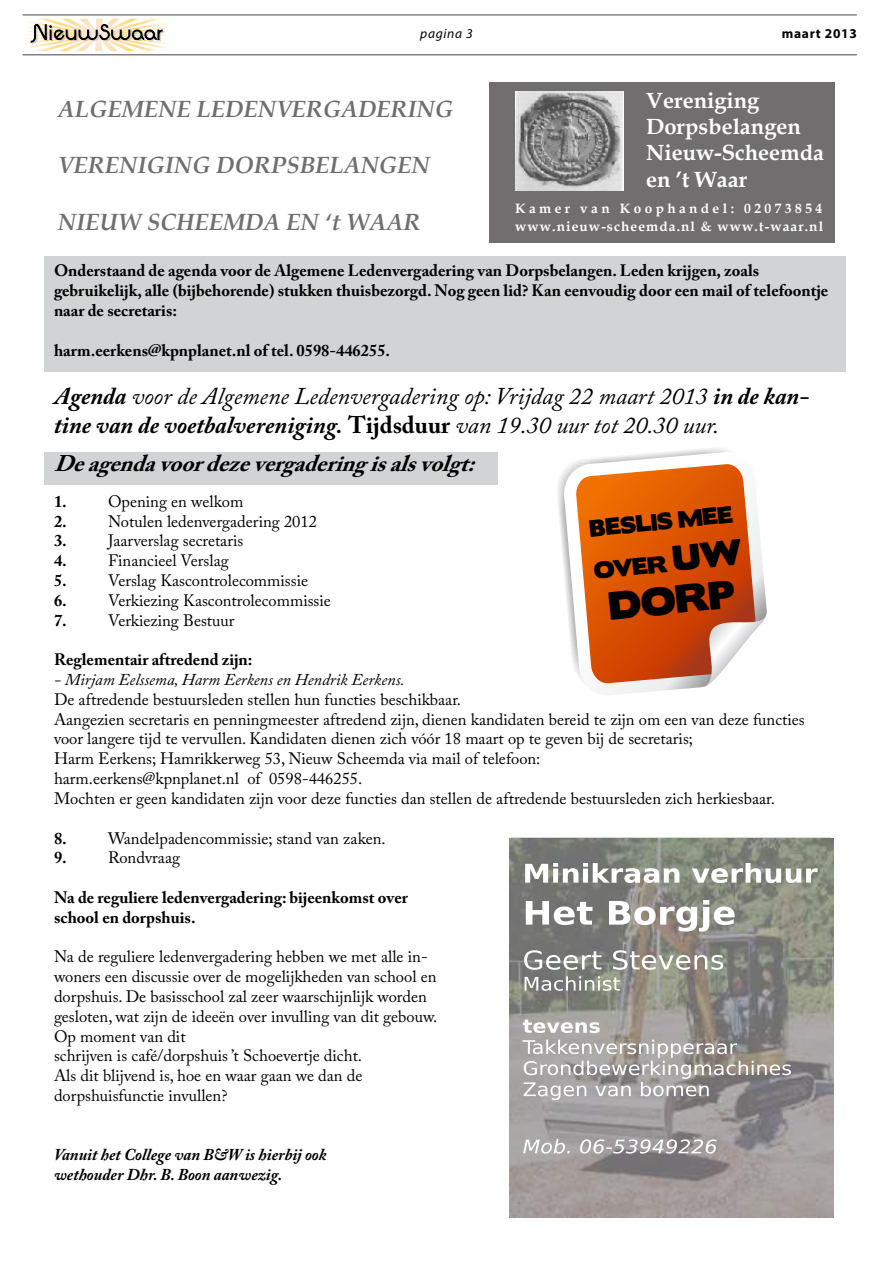
<style>
.page{position:relative;width:893px;height:1263px;background:#fff}
.page>*{position:absolute;margin:0;border:0;box-sizing:border-box;transform-origin:0 0}
.t1{font:35.25px "Boris Black Bloxx";color:#000}
.t2{font:italic 24px/28.8px "Adobe Caslon Pro";color:#000}
.t3{font:italic 700 23.4px "Book Antiqua";color:#706e6e}
.t4{font:italic 700 22.5px "Adobe Caslon Pro";color:#000}
.t5{font:700 21.9px/26.4px "Book Antiqua";color:#fff}
.t6{font:21.15px/42.3px "Boris Black Bloxx";color:#000}
.t7{font:16.5px/19.8px "Adobe Caslon Pro";color:#000}
.t8{font:700 16.5px/19.8px "Adobe Caslon Pro";color:#000}
.t9{font:italic 700 16.5px/19.8px "Adobe Caslon Pro";color:#000}
.t10{font:italic 16.5px "Adobe Caslon Pro";color:#000}
.t11{font:700 13.5px/17.4px "Book Antiqua";letter-spacing:.25em;color:#fff}
.t12{font:700 13.5px "Myriad Pro";letter-spacing:.05em;color:#000}
.t13{font:italic 13.5px "Myriad Pro";letter-spacing:.05em;color:#000}
.s1{font-weight:700}
.s2{font-weight:700;font-style:normal}
.s3{font-size:31.8px}
</style>
<div class="page">
<div style="left:44px;top:256px;width:802px;height:115px;background:#d1d3d4"></div>
<div style="left:44px;top:452px;width:453px;height:32px;background:#d1d3d4"></div>
<hr style="left:23px;top:14px;width:834px;height:2px;background:#000">
<hr style="left:23px;top:54px;width:834px;height:2px;background:#000">
<svg style="left:26px;top:19px;width:142px;height:25px"></svg>
<img style="left:509px;top:839px;width:324px;height:379px">
<svg style="left:525px;top:863px;width:154px;height:20px"></svg>
<svg style="left:692px;top:863px;width:126px;height:20px"></svg>
<svg style="left:524px;top:950px;width:77px;height:20px"></svg>
<svg style="left:613px;top:950px;width:110px;height:20px"></svg>
<svg style="left:525px;top:976px;width:95px;height:15px"></svg>
<svg style="left:523px;top:1019px;width:77px;height:14px"></svg>
<svg style="left:523px;top:1039px;width:268px;height:61px;background:#a8a4a3"></svg>
<svg style="left:526px;top:901px;width:66px;height:24px"></svg>
<svg style="left:609px;top:900px;width:126px;height:31px"></svg>
<svg style="left:523px;top:1139px;width:47px;height:14px"></svg>
<svg style="left:580px;top:1139px;width:137px;height:14px"></svg>
<div style="left:490px;top:82px;width:345px;height:161px;background:#706e6e"></div>
<img style="left:515px;top:91px;width:109px;height:99px">
<svg style="left:558px;top:448px;width:172px;height:107px"></svg>
<svg style="left:563px;top:452px;width:204px;height:243px"></svg>
<svg style="left:575px;top:464px;width:191px;height:222px"></svg>
<p class="t13" style="left:420px;top:25px;width:54px">pagina 3</p>
<p class="t12" style="left:782px;top:24px;width:77px">maart 2013</p>
<h3 class="t5" style="left:646px;top:87px;width:179px">Vereniging<br>Dorpsbelangen<br>Nieuw-Scheemda en ’t Waar</h3>
<h3 class="t3" style="left:58px;top:93px;width:397px">ALGEMENE LEDENVERGADERING</h3>
<h3 class="t3" style="left:58px;top:149px;width:373px">VERENIGING DORPSBELANGEN</h3>
<h3 class="t3" style="left:58px;top:205px;width:364px">NIEUW SCHEEMDA EN ‘t WAAR</h3>
<p class="t11" style="left:515px;top:200px;width:310px">Kamer van Koophandel: 02073854 www.nieuw-scheemda.nl &amp; www.t-waar.nl</p>
<p class="t8" style="left:54px;top:261px;width:776px">Onderstaand de agenda voor de Algemene Ledenvergadering van Dorpsbelangen. Leden krijgen, zoals gebruikelijk, alle (bijbehorende) stukken thuisbezorgd. Nog geen lid? Kan eenvoudig door een mail of telefoontje naar de secretaris:</p>
<p class="t8" style="left:54px;top:340px;width:338px">harm.eerkens@kpnplanet.nl of tel. 0598-446255.</p>
<h2 class="t2" style="left:54px;top:382px;width:757px"><span class="s1">Agenda</span> voor de Algemene Ledenvergadering op: Vrijdag 22 maart 2013 <span class="s1">in de kan&shy;tine van de voetbalvereniging.</span> <span class="s2">Tijdsduur</span> van 19.30 uur tot 20.30 uur.</h2>
<h3 class="t4" style="left:54px;top:450px;width:435px">Deagendavoordezevergaderingisalsvolgt:</h3>
<p class="t8" style="left:54px;top:491px;width:14px">1.</p>
<p class="t7" style="left:108px;top:491px;width:137px">Opening en welkom</p>
<p class="t8" style="left:54px;top:511px;width:14px">2.</p>
<p class="t7" style="left:108px;top:511px;width:211px">Notulen ledenvergadering 2012</p>
<p class="t8" style="left:54px;top:531px;width:14px">3.</p>
<p class="t7" style="left:108px;top:531px;width:137px">Jaarverslag secretaris</p>
<p class="t8" style="left:54px;top:551px;width:14px">4.</p>
<p class="t7" style="left:108px;top:551px;width:122px">Financieel Verslag</p>
<p class="t8" style="left:54px;top:570px;width:14px">5.</p>
<p class="t7" style="left:108px;top:570px;width:202px">Verslag Kascontrolecommissie</p>
<p class="t8" style="left:54px;top:590px;width:14px">6.</p>
<p class="t7" style="left:108px;top:590px;width:224px">Verkiezing Kascontrolecommissie</p>
<p class="t8" style="left:54px;top:610px;width:14px">7.</p>
<p class="t7" style="left:108px;top:610px;width:128px">Verkiezing Bestuur</p>
<p class="t8" style="left:54px;top:650px;width:200px">Reglementair aftredend zijn:</p>
<p class="t10" style="left:54px;top:670px;width:352px">- Mirjam Eelssema, Harm Eerkens en Hendrik Eerkens.</p>
<p class="t7" style="left:54px;top:689px;width:752px">De aftredende bestuursleden stellen hun functies beschikbaar.<br>Aangezien secretaris en penningmeester aftredend zijn, dienen kandidaten bereid te zijn om een van deze functies voor langere tijd te vervullen. Kandidaten dienen zich vóór 18 maart op te geven bij de secretaris;<br>Harm Eerkens; Hamrikkerweg 53, Nieuw Scheemda via mail of telefoon:<br>harm.eerkens@kpnplanet.nl of 0598-446255.<br>Mochten er geen kandidaten zijn voor deze functies dan stellen de aftredende bestuursleden zich herkiesbaar.</p>
<p class="t8" style="left:54px;top:828px;width:14px">8.</p>
<p class="t7" style="left:108px;top:828px;width:279px">Wandelpadencommissie; stand van zaken.</p>
<p class="t8" style="left:54px;top:848px;width:14px">9.</p>
<p class="t7" style="left:108px;top:848px;width:74px">Rondvraag</p>
<p class="t8" style="left:54px;top:887px;width:355px">Na de reguliere ledenvergadering: bijeenkomst over school en dorpshuis.</p>
<p class="t7" style="left:54px;top:947px;width:385px">Na de reguliere ledenvergadering hebben we met alle in&shy;woners een discussie over de mogelijkheden van school en dorpshuis. De basisschool zal zeer waarschijnlijk worden gesloten, wat zijn de ideeën over invulling van dit gebouw.<br>Op moment van dit<br>schrijven is café/dorpshuis ’t Schoevertje dicht.<br>Als dit blijvend is, hoe en waar gaan we dan de dorpshuisfunctie invullen?</p>
<p class="t6" style="left:587px;top:508px;width:151px;rotate:-6deg">BESLIS MEE<br>OVER <span class="s3">UW</span></p>
<h1 class="t1" style="left:606px;top:580px;width:128px;rotate:-6deg">DORP</h1>
<p class="t9" style="left:54px;top:1145px;width:274px">Vanuit het College van B&amp;W is hierbij ook wethouder Dhr. B. Boon aanwezig.</p>
</div>
